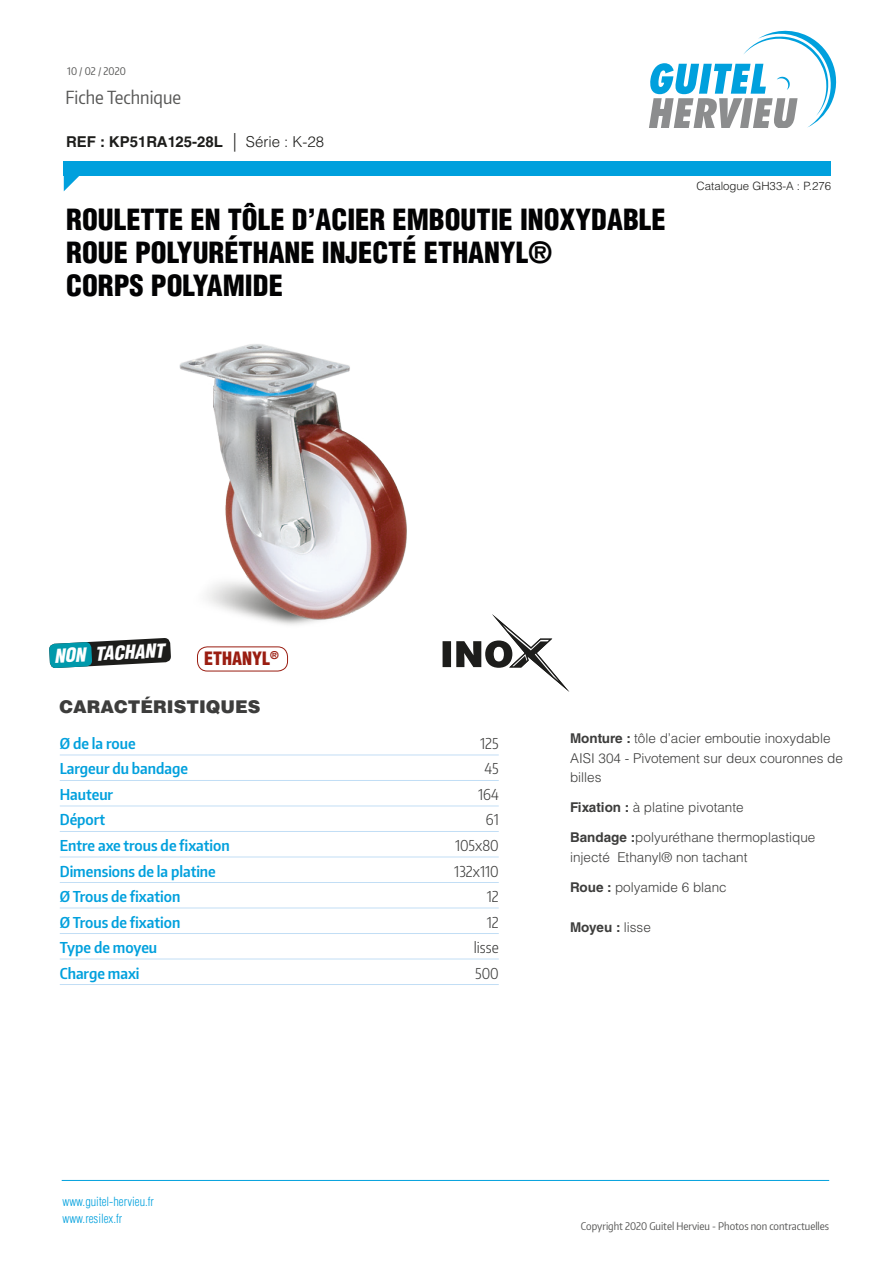
<style>
.page{position:relative;width:893px;height:1263px;background:#fff}
.page>*{position:absolute;margin:0;border:0;box-sizing:border-box;transform-origin:0 0}
.t1{font:900 condensed 28.5px/33px "Helvetica LT Std";color:#020203}
.t2{font:italic 900 condensed 18.75px "Helvetica LT Std";color:#fff}
.t3{font:18px "Encode Sans Condensed";color:#575756}
.t4{font:900 condensed 18px "Helvetica LT Std";color:#9a1d11}
.t5{font:900 17.55px "Helvetica LT Std";color:#3d3d3c}
.t6{font:600 15px "Encode Sans Condensed";color:#00a0dd}
.t7{font:300 15px "Encode Sans Condensed";color:#3d3d3c}
.t8{font:700 15px "Helvetica LT Std";color:#1d1d1b}
.t9{font:300 13.5px/19.5px "Helvetica LT Std";color:#3d3d3c}
.t10{font:700 13.5px "Helvetica LT Std";letter-spacing:-.005em;color:#3d3d3c}
.t11{font:300 condensed 12.3px/16.6px "Helvetica LT Std";color:#00a0dd}
.t12{font:300 11.4px "Helvetica LT Std";color:#1d1d1b}
.t13{font:10.5px "Encode Sans Condensed";color:#575756}
.t14{font:900 condensed 10.5px "Helvetica LT Std";color:#9a1d11}
.s1{font-weight:300;font-stretch:condensed;font-size:18.6px}
.s2{font-weight:300}
.s3{font-weight:700}
</style>
<div class="page">
<svg style="left:649px;top:31px;width:187px;height:97px"></svg>
<div style="left:64px;top:161px;width:767px;height:15px;background:#00a0dd"></div>
<svg style="left:64px;top:176px;width:15px;height:15px"></svg>
<hr style="left:62px;top:1180px;width:767px;height:1px;background:#00a0dd">
<svg style="left:443px;top:614px;width:126px;height:78px"></svg>
<div style="left:197px;top:646px;width:91px;height:25px;border:1px solid #9a1d11;border-radius:10px"></div>
<svg style="left:49px;top:640px;width:102px;height:28px"></svg>
<hr style="left:60px;top:755px;width:439px;height:1px;background:#c2def5">
<hr style="left:60px;top:780px;width:439px;height:1px;background:#c2def5">
<hr style="left:60px;top:806px;width:439px;height:1px;background:#c2def5">
<hr style="left:60px;top:831px;width:439px;height:1px;background:#c2def5">
<hr style="left:60px;top:857px;width:439px;height:1px;background:#c2def5">
<hr style="left:60px;top:882px;width:439px;height:1px;background:#c2def5">
<hr style="left:60px;top:908px;width:439px;height:1px;background:#c2def5">
<hr style="left:60px;top:933px;width:439px;height:1px;background:#c2def5">
<hr style="left:60px;top:959px;width:439px;height:1px;background:#c2def5">
<hr style="left:60px;top:984px;width:439px;height:1px;background:#c2def5">
<img style="left:113px;top:344px;width:355px;height:319px">
<p class="t13" style="left:67px;top:64px;width:60px">10 / 02 / 2020</p>
<h3 class="t3" style="left:65px;top:85px;width:117px">Fiche Technique</h3>
<p class="t8" style="left:66px;top:132px;width:260px">REF : KP51RA125-28L <span class="s1">|</span> <span class="s2">Série : K-28</span></p>
<p class="t1" style="left:66px;top:203px;width:601px">ROULETTE EN TÔLE D’ACIER EMBOUTIE INOXYDABLE<br>ROUE POLYURÉTHANE INJECTÉ ETHANYL®</p>
<p class="t1" style="left:66px;top:269px;width:218px">CORPS POLYAMIDE</p>
<p class="t12" style="left:697px;top:179px;width:136px">Catalogue GH33-A : P.276</p>
<p class="t2" style="left:54px;top:644px;width:112px;rotate:-3deg">NON TACHANT</p>
<p class="t14" style="left:270px;top:648px;width:10px">®</p>
<p class="t4" style="left:204px;top:647px;width:67px">ETHANYL</p>
<p class="t5" style="left:60px;top:696px;width:202px">CARACTÉRISTIQUES</p>
<p class="t6" style="left:60px;top:733px;width:77px">Ø de la roue</p>
<p class="t7" style="left:480px;top:733px;width:20px">125</p>
<p class="t6" style="left:60px;top:759px;width:130px">Largeur du bandage</p>
<p class="t7" style="left:484px;top:759px;width:16px">45</p>
<p class="t6" style="left:60px;top:784px;width:55px">Hauteur</p>
<p class="t7" style="left:478px;top:784px;width:22px">164</p>
<p class="t6" style="left:60px;top:810px;width:47px">Déport</p>
<p class="t7" style="left:486px;top:810px;width:14px">61</p>
<p class="t6" style="left:60px;top:835px;width:171px">Entre axe trous de fixation</p>
<p class="t7" style="left:455px;top:835px;width:45px">105x80</p>
<p class="t6" style="left:60px;top:861px;width:158px">Dimensions de la platine</p>
<p class="t7" style="left:454px;top:861px;width:46px">132x110</p>
<p class="t6" style="left:60px;top:886px;width:122px">Ø Trous de fixation</p>
<p class="t7" style="left:487px;top:886px;width:14px">12</p>
<p class="t6" style="left:60px;top:912px;width:122px">Ø Trous de fixation</p>
<p class="t7" style="left:487px;top:912px;width:14px">12</p>
<p class="t6" style="left:60px;top:937px;width:99px">Type de moyeu</p>
<p class="t7" style="left:474px;top:937px;width:26px">lisse</p>
<p class="t6" style="left:60px;top:963px;width:81px">Charge maxi</p>
<p class="t7" style="left:475px;top:963px;width:25px">500</p>
<p class="t9" style="left:570px;top:728px;width:274px"><span class="s3">Monture :</span> tôle d’acier emboutie inoxydable<br>AISI 304 - Pivotement sur deux couronnes de billes</p>
<p class="t9" style="left:570px;top:797px;width:175px"><span class="s3">Fixation :</span> à platine pivotante</p>
<p class="t9" style="left:570px;top:827px;width:247px"><span class="s3">Bandage :</span>polyuréthane thermoplastique injecté Ethanyl® non tachant</p>
<p class="t9" style="left:570px;top:877px;width:158px"><span class="s3">Roue :</span> polyamide 6 blanc</p>
<p class="t10" style="left:570px;top:919px;width:82px">Moyeu : <span class="s2">lisse</span></p>
<p class="t11" style="left:63px;top:1193px;width:93px">www.guitel-hervieu.fr www.resilex.fr</p>
<p class="t13" style="left:581px;top:1219px;width:250px">Copyright 2020 Guitel Hervieu - Photos non contractuelles</p>
</div>
